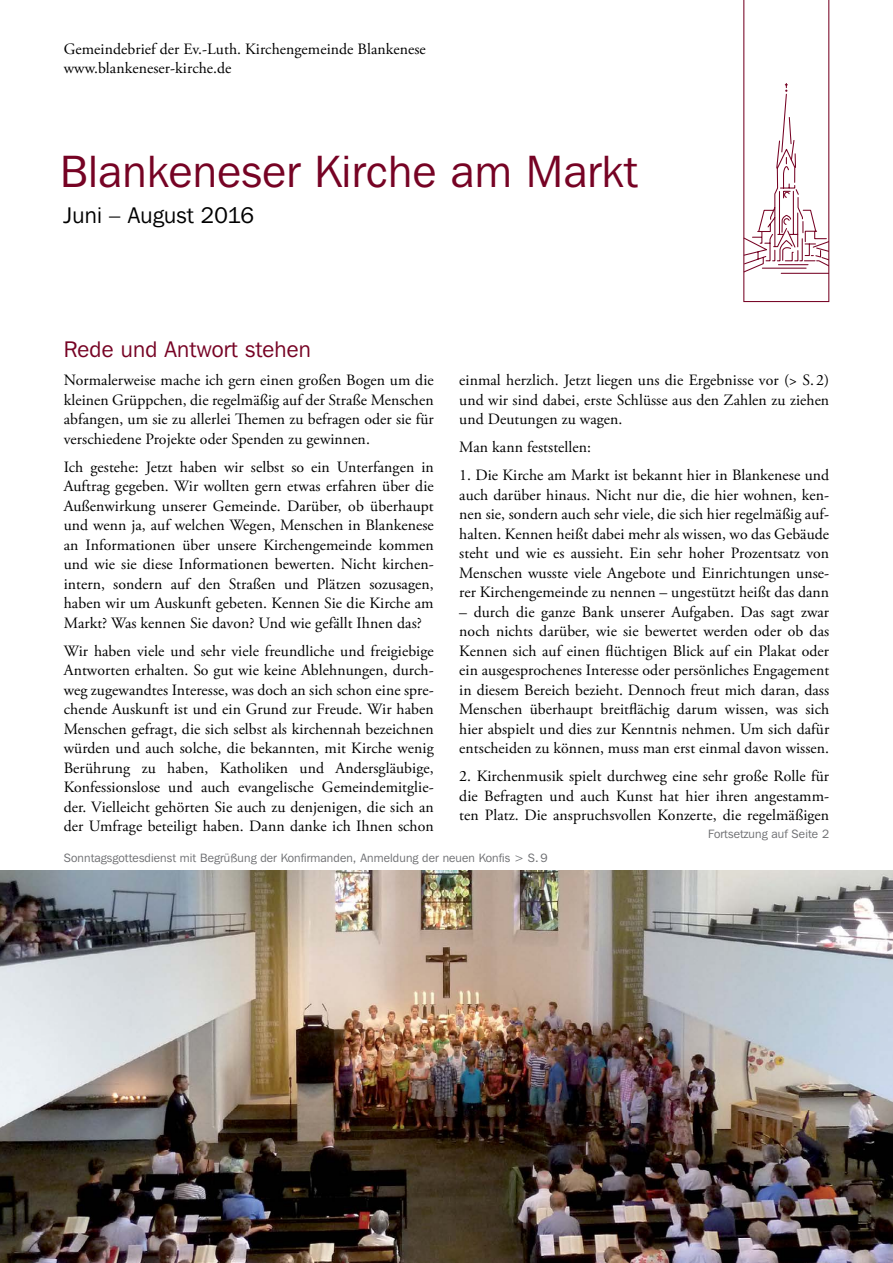
<style>
.page{position:relative;width:893px;height:1263px;background:#fff}
.page>*{position:absolute;margin:0;border:0;box-sizing:border-box;transform-origin:0 0}
.t1{font:45px "Franklin Gothic IT Cby BT";letter-spacing:.01em;color:#760324}
.t2{font:22.5px "Franklin Gothic IT Cby BT";letter-spacing:.01em;color:#760324}
.t3{font:22.5px "Franklin Gothic IT Cby BT";letter-spacing:.01em;color:#000}
.t4{font:15.75px/19.5px "Adobe Garamond Pro";letter-spacing:.005em;color:#000;text-align:justify}
.t5{font:12px "Franklin Gothic IT Cby BT";letter-spacing:.01em;color:#6d6e71}
</style>
<div class="page">
<svg style="left:743px;top:0;width:86px;height:302px"></svg>
<img style="left:0;top:871px;width:893px;height:392px">
<p class="t4" style="left:64px;top:40px;width:364px">Gemeindebrief der Ev.-Luth. Kirchengemeinde Blankenese www.blankeneser-kirche.de</p>
<h1 class="t1" style="left:60px;top:144px;width:579px">Blankeneser Kirche am Markt</h1>
<h2 class="t3" style="left:64px;top:202px;width:192px">Juni – August 2016</h2>
<h2 class="t2" style="left:64px;top:336px;width:249px">Rede und Antwort stehen</h2>
<p class="t4" style="left:64px;top:371px;width:371px">Normalerweise mache ich gern einen großen Bogen um die kleinen Grüppchen, die regelmäßig auf der Straße Menschen abfangen, um sie zu allerlei Themen zu befragen oder sie für verschiedene Projekte oder Spenden zu gewinnen.</p>
<p class="t4" style="left:64px;top:458px;width:371px">Ich gestehe: Jetzt haben wir selbst so ein Unterfangen in Auftrag gegeben. Wir wollten gern etwas erfahren über die Außenwirkung unserer Gemeinde. Darüber, ob überhaupt und wenn ja, auf welchen Wegen, Menschen in Blankenese an Informationen über unsere Kirchengemeinde kommen und wie sie diese Informationen bewerten. Nicht kirchen&shy;intern, sondern auf den Straßen und Plätzen sozusagen, haben wir um Auskunft gebeten. Kennen Sie die Kirche am Markt? Was kennen Sie davon? Und wie gefällt Ihnen das?</p>
<p class="t4" style="left:64px;top:642px;width:371px">Wir haben viele und sehr viele freundliche und freigiebige Antworten erhalten. So gut wie keine Ablehnungen, durch&shy;weg zugewandtes Interesse, was doch an sich schon eine spre&shy;chende Auskunft ist und ein Grund zur Freude. Wir haben Menschen gefragt, die sich selbst als kirchennah bezeichnen würden und auch solche, die bekannten, mit Kirche wenig Berührung zu haben, Katholiken und Andersgläubige, Konfessionslose und auch evangelische Gemeindemitglie&shy;der. Vielleicht gehörten Sie auch zu denjenigen, die sich an der Umfrage beteiligt haben. Dann danke ich Ihnen schon</p>
<p class="t4" style="left:459px;top:371px;width:371px">einmal herzlich. Jetzt liegen uns die Ergebnisse vor (&gt; S. 2) und wir sind dabei, erste Schlüsse aus den Zahlen zu ziehen und Deutungen zu wagen.</p>
<p class="t4" style="left:459px;top:438px;width:133px">Man kann feststellen:</p>
<p class="t4" style="left:459px;top:466px;width:371px">1. Die Kirche am Markt ist bekannt hier in Blankenese und auch darüber hinaus. Nicht nur die, die hier wohnen, ken&shy;nen sie, sondern auch sehr viele, die sich hier regelmäßig auf&shy;halten. Kennen heißt dabei mehr als wissen, wo das Gebäude steht und wie es aussieht. Ein sehr hoher Prozentsatz von Menschen wusste viele Angebote und Einrichtungen unse&shy;rer Kirchengemeinde zu nennen – ungestützt heißt das dann</p>
<p class="t4" style="left:459px;top:603px;width:371px">– durch die ganze Bank unserer Aufgaben. Das sagt zwar noch nichts darüber, wie sie bewertet werden oder ob das Kennen sich auf einen flüchtigen Blick auf ein Plakat oder ein ausgesprochenes Interesse oder persönliches Engagement in diesem Bereich bezieht. Dennoch freut mich daran, dass Menschen überhaupt breitflächig darum wissen, was sich hier abspielt und dies zur Kenntnis nehmen. Um sich dafür entscheiden zu können, muss man erst einmal davon wissen.</p>
<p class="t4" style="left:459px;top:767px;width:371px">2. Kirchenmusik spielt durchweg eine sehr große Rolle für die Befragten und auch Kunst hat hier ihren angestamm&shy;ten Platz. Die anspruchsvollen Konzerte, die regelmäßigen</p>
<p class="t5" style="left:708px;top:827px;width:123px">Fortsetzung auf Seite 2</p>
<p class="t5" style="left:64px;top:851px;width:485px">Sonntagsgottesdienst mit Begrüßung der Konfirmanden, Anmeldung der neuen Konfis &gt; S.9</p>
</div>
